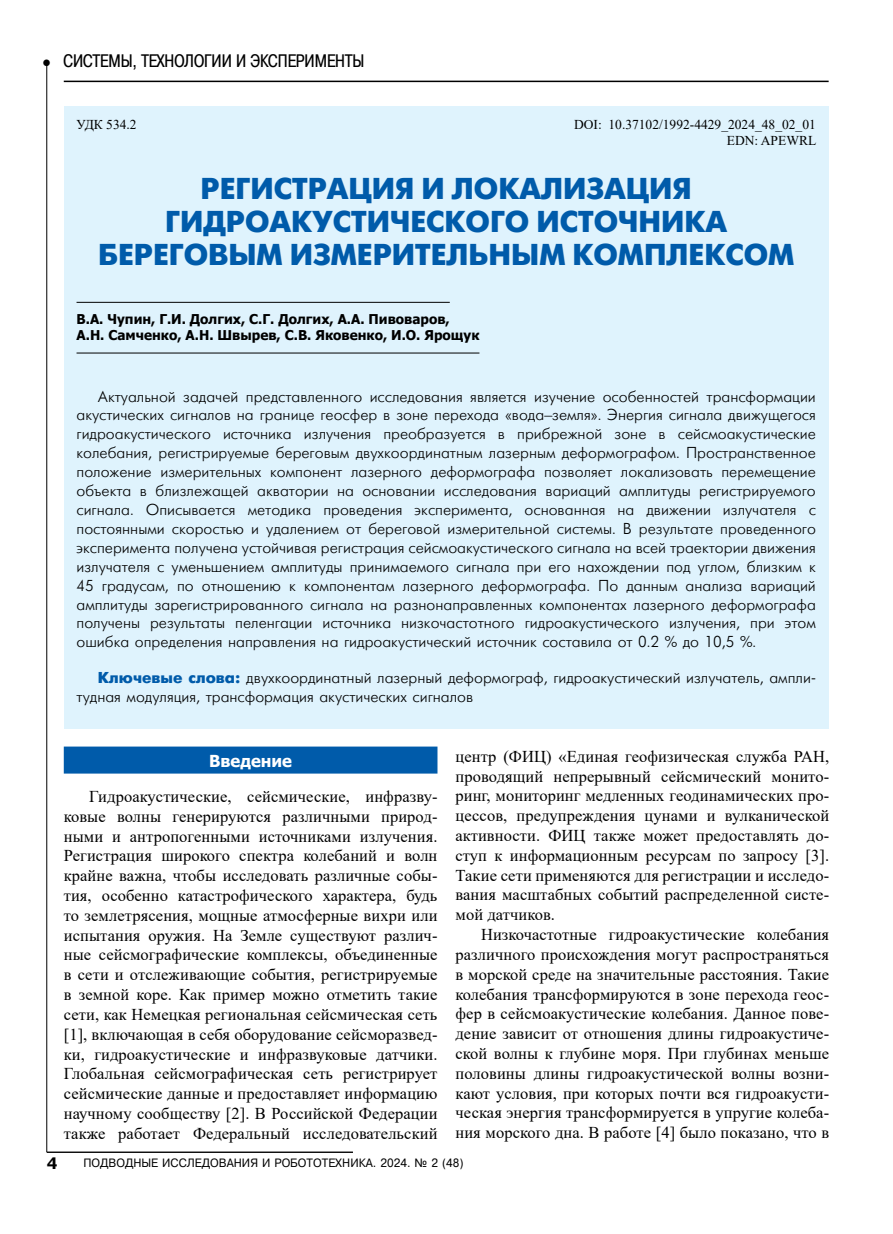
<style>
.page{position:relative;width:893px;height:1234px;background:#fff}
.page>*{position:absolute;margin:0;border:0;box-sizing:border-box;transform-origin:0 0}
.t1{font:700 30px/33px "Futuris C";color:#005baa;text-align:center}
.t2{font:18px "Pragmatica Cond C";color:#000}
.t3{font:16.5px/19.8px "Times New Roman";letter-spacing:.005em;color:#000;text-align:justify}
.t4{font:700 16.5px "Tahoma";color:#fff}
.t5{font:700 16.5px "Pragmatica CTT";color:#000}
.t6{font:15.75px/18.9px "Futuris Cyrillic";color:#000;text-align:justify}
.t7{font:700 13.5px/16.2px "Tahoma";color:#000}
.t8{font:13.5px/16.2px "Times New Roman";color:#000;text-align:right}
.t9{font:12px "Pragmatica Cyrillic";color:#000;scale:.95 1}
.s1{font-family:"Times New Roman";font-size:15px}
.s2{font-family:"Times New Roman"}
.s3{font-family:"Futuris";font-weight:700;color:#005baa}
</style>
<div class="page">
<hr style="left:64px;top:81px;width:765px;height:1px;background:#000">
<hr style="left:47px;top:64px;width:1px;height:1087px;background:#000">
<hr style="left:47px;top:1151px;width:306px;height:1px;background:#000">
<div style="left:64px;top:746px;width:373px;height:27px;background:#005baa"></div>
<div style="left:64px;top:106px;width:765px;height:623px;background:#dff3fd"></div>
<hr style="left:77px;top:302px;width:373px;height:1px;background:#000">
<hr style="left:77px;top:353px;width:402px;height:1px;background:#000">
<p class="t2" style="left:42px;top:51px;width:324px"><span class="s1">●</span> СИСТЕМЫ, ТЕХНОЛОГИИ И ЭКСПЕРИМЕНТЫ</p>
<p class="t8" style="left:77px;top:115px;width:62px">УДК 534.2</p>
<p class="t8" style="left:574px;top:115px;width:244px">DOI: 10.37102/1992-4429_2024_48_02_01<br>EDN: APEWRL</p>
<h1 class="t1" style="left:98px;top:173px;width:698px">РЕГИСТРАЦИЯ И ЛОКАЛИЗАЦИЯ<br>ГИДРОАКУСТИЧЕСКОГО ИСТОЧНИКА<br>БЕРЕГОВЫМ ИЗМЕРИТЕЛЬНЫМ КОМПЛЕКСОМ</h1>
<p class="t7" style="left:77px;top:311px;width:404px">В.А. Чупин, Г.И. Долгих, С.Г. Долгих, А.А. Пивоваров,<br>А.Н. Самченко, А.Н. Швырев, С.В. Яковенко, И.О. Ярощук</p>
<p class="t6" style="left:77px;top:387px;width:741px;text-indent:21px">Актуальной задачей представленного исследования является изучение особенностей трансформации акустических сигналов на границе геосфер в зоне перехода «вода<span class="s2">‒</span>земля». Энергия сигнала движущегося гидроакустического источника излучения преобразуется в прибрежной зоне в сейсмоакустические колебания, регистрируемые береговым двухкоординатным лазерным деформографом. Пространственное положение измерительных компонент лазерного деформографа позволяет локализовать перемещение объекта в близлежащей акватории на основании исследования вариаций амплитуды регистрируемого сигнала. Описывается методика проведения эксперимента, основанная на движении излучателя с постоянными скоростью и удалением от береговой измерительной системы. В результате проведенного эксперимента получена устойчивая регистрация сейсмоакустического сигнала на всей траектории движения излучателя с уменьшением амплитуды принимаемого сигнала при его нахождении под углом, близким к 45 градусам, по отношению к компонентам лазерного деформографа. По данным анализа вариаций амплитуды зарегистрированного сигнала на разнонаправленных компонентах лазерного деформографа получены результаты пеленгации источника низкочастотного гидроакустического излучения, при этом ошибка определения направления на гидроакустический источник составила от 0.2 % до 10,5 %.</p>
<p class="t6" style="left:77px;top:668px;width:741px;text-indent:21px"><span class="s3">Ключевые слова:</span> двухкоординатный лазерный деформограф, гидроакустический излучатель, ампли&shy;тудная модуляция, трансформация акустических сигналов</p>
<p class="t4" style="left:209px;top:749px;width:84px">Введение</p>
<p class="t3" style="left:64px;top:785px;width:375px;text-indent:26px">Гидроакустические, сейсмические, инфразву&shy;ковые волны генерируются различными природ&shy;ными и антропогенными источниками излучения.<br>Регистрация широкого спектра колебаний и волн крайне важна, чтобы исследовать различные собы&shy;тия, особенно катастрофического характера, будь то землетрясения, мощные атмосферные вихри или испытания оружия. На Земле существуют различ&shy;ные сейсмографические комплексы, объединенные в сети и отслеживающие события, регистрируемые в земной коре. Как пример можно отметить такие сети, как Немецкая региональная сейсмическая сеть [1], включающая в себя оборудование сейсморазвед&shy;ки, гидроакустические и инфразвуковые датчики.<br>Глобальная сейсмографическая сеть регистрирует сейсмические данные и предоставляет информацию научному сообществу [2]. В Российской Федерации также работает Федеральный исследовательский</p>
<p class="t3" style="left:455px;top:745px;width:375px">центр (ФИЦ) «Единая геофизическая служба РАН, проводящий непрерывный сейсмический монито&shy;ринг, мониторинг медленных геодинамических про&shy;цессов, предупреждения цунами и вулканической активности. ФИЦ также может предоставлять до&shy;ступ к информационным ресурсам по запросу [3].<br>Такие сети применяются для регистрации и исследо&shy;вания масштабных событий распределенной систе&shy;мой датчиков.</p>
<p class="t3" style="left:455px;top:923px;width:375px;text-indent:26px">Низкочастотные гидроакустические колебания различного происхождения могут распространяться в морской среде на значительные расстояния. Такие колебания трансформируются в зоне перехода геос&shy;фер в сейсмоакустические колебания. Данное пове&shy;дение зависит от отношения длины гидроакустиче&shy;ской волны к глубине моря. При глубинах меньше половины длины гидроакустической волны возни&shy;кают условия, при которых почти вся гидроакусти&shy;ческая энергия трансформируется в упругие колеба&shy;ния морского дна. В работе [4] было показано, что в</p>
<p class="t5" style="left:47px;top:1154px;width:12px">4</p>
<p class="t9" style="left:83px;top:1156px;width:402px">ПОДВОДНЫЕ ИССЛЕДОВАНИЯ И РОБОТОТЕХНИКА. 2024. ¹ 2 (48)</p>
</div>
